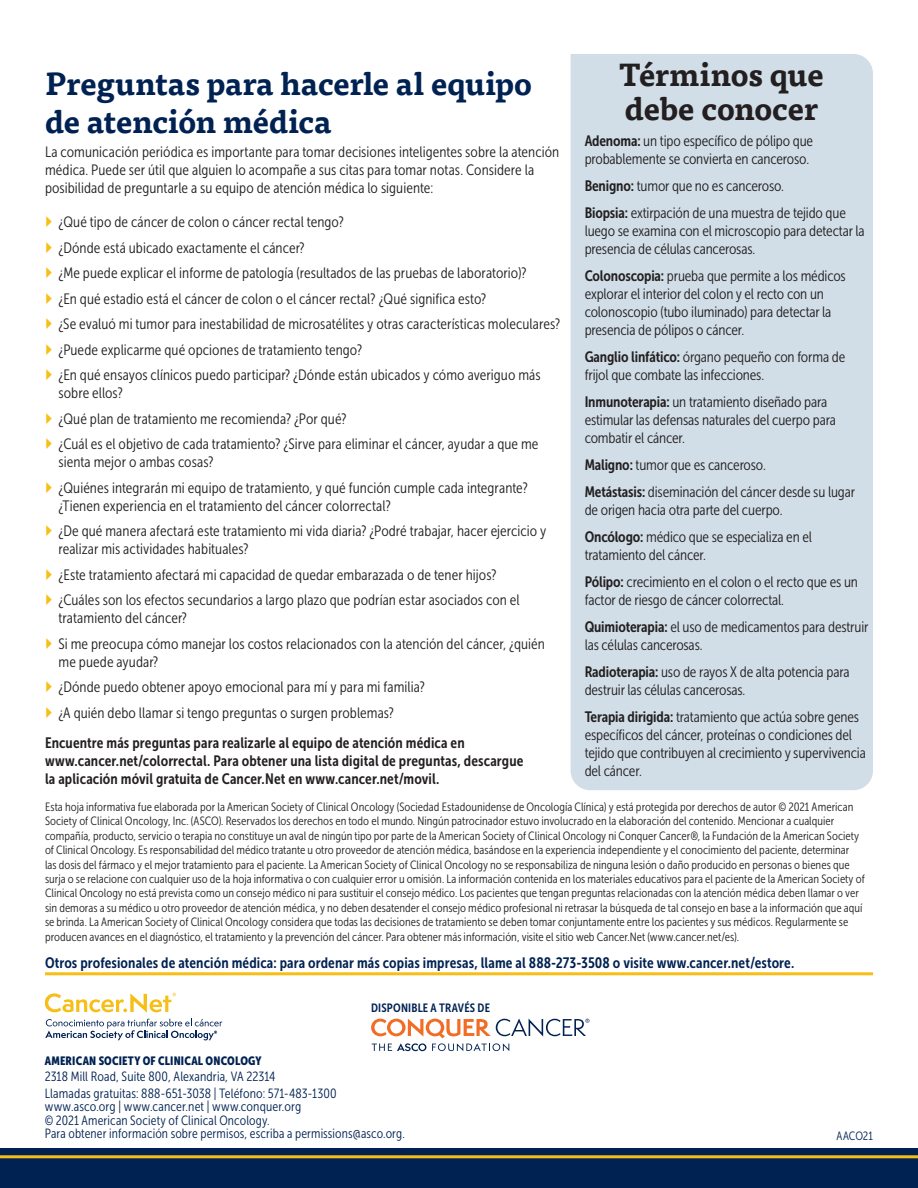
<style>
.page{position:relative;width:918px;height:1188px;background:#fff}
.page>*{position:absolute;margin:0;border:0;box-sizing:border-box;transform-origin:0 0}
.t1{font:700 31.5px/37.8px "Tisa Pro";letter-spacing:-.005em;color:#002252}
.t2{font:700 31.5px/34.5px "Tisa Pro";letter-spacing:-.01em;color:#231f20}
.main_text_with_bulle{font:15px/18px "Museo Sans Cond 300";letter-spacing:.005em;color:#231f20}
.terms{font:15px "Museo Sans Cond 300";letter-spacing:-.01em;color:#231f20}
.main_text{font:15px/18px "Museo Sans Cond 300";letter-spacing:.005em;color:#231f20}
.main_text-2{font:15px/18px "Museo Sans Cond 700";letter-spacing:.01em;color:#231f20}
.footnote{font:15px "Museo Sans Cond 700";letter-spacing:.005em;color:#002252}
.footnote-2{font:13.35px/13.5px "Museo Sans Cond 300";letter-spacing:.01em;color:#002252}
.footnote-3{font:12px/14.4px "Museo Sans Cond 300";letter-spacing:.005em;color:#231f20}
.footnote-4{font:12px "Museo Sans Cond 900";letter-spacing:.015em;color:#002252}
.footnote-5{font:12px "Museo Sans Cond 700";letter-spacing:.015em;color:#002252}
.footnote-6{font:12px "Museo Sans Cond 300";color:#002252}
.s1{font-family:"Museo Sans Cond 700"}
</style>
<div class="page">
<hr style="left:45px;top:972px;width:828px;height:3px;background:#f7be16">
<div style="left:0;top:1148px;width:918px;height:40px;background:#002252"></div>
<hr style="left:0;top:1155px;width:918px;height:3px;background:#f7be16">
<div style="left:571px;top:54px;width:302px;height:736px;background:#d1dee7"></div>
<svg style="left:45px;top:993px;width:131px;height:20px"></svg>
<svg style="left:45px;top:1019px;width:177px;height:21px"></svg>
<svg style="left:371px;top:1019px;width:218px;height:32px"></svg>
<h2 class="t2" style="left:619px;top:56px;width:207px">Términos que debe conocer</h2>
<p class="terms" style="left:585px;top:133px;width:230px"><span class="s1">Adenoma:</span> un tipo específico de pólipo que</p>
<p class="terms" style="left:585px;top:151px;width:226px">probablemente se convierta en canceroso.</p>
<p class="terms" style="left:585px;top:178px;width:201px"><span class="s1">Benigno:</span> tumor que no es canceroso.</p>
<p class="terms" style="left:585px;top:205px;width:263px"><span class="s1">Biopsia:</span> extirpación de una muestra de tejido que</p>
<p class="terms" style="left:585px;top:223px;width:281px">luego se examina con el microscopio para detectar la</p>
<p class="terms" style="left:585px;top:241px;width:172px">presencia de células cancerosas.</p>
<p class="terms" style="left:585px;top:268px;width:263px"><span class="s1">Colonoscopia:</span> prueba que permite a los médicos</p>
<p class="terms" style="left:585px;top:286px;width:241px">explorar el interior del colon y el recto con un</p>
<p class="terms" style="left:585px;top:304px;width:248px">colonoscopio (tubo iluminado) para detectar la</p>
<p class="terms" style="left:585px;top:322px;width:161px">presencia de pólipos o cáncer.</p>
<p class="terms" style="left:585px;top:349px;width:262px"><span class="s1">Ganglio linfático:</span> órgano pequeño con forma de</p>
<p class="terms" style="left:585px;top:367px;width:181px">frijol que combate las infecciones.</p>
<p class="terms" style="left:585px;top:394px;width:244px"><span class="s1">Inmunoterapia:</span> un tratamiento diseñado para</p>
<p class="terms" style="left:585px;top:412px;width:253px">estimular las defensas naturales del cuerpo para</p>
<p class="terms" style="left:585px;top:430px;width:102px">combatir el cáncer.</p>
<p class="terms" style="left:585px;top:457px;width:183px"><span class="s1">Maligno:</span> tumor que es canceroso.</p>
<p class="terms" style="left:585px;top:484px;width:272px"><span class="s1">Metástasis:</span> diseminación del cáncer desde su lugar</p>
<p class="terms" style="left:585px;top:502px;width:199px">de origen hacia otra parte del cuerpo.</p>
<p class="terms" style="left:585px;top:529px;width:229px"><span class="s1">Oncólogo:</span> médico que se especializa en el</p>
<p class="terms" style="left:585px;top:547px;width:123px">tratamiento del cáncer.</p>
<p class="terms" style="left:585px;top:574px;width:275px"><span class="s1">Pólipo:</span> crecimiento en el colon o el recto que es un</p>
<p class="terms" style="left:585px;top:592px;width:201px">factor de riesgo de cáncer colorrectal.</p>
<p class="terms" style="left:585px;top:619px;width:285px"><span class="s1">Quimioterapia:</span> el uso de medicamentos para destruir</p>
<p class="terms" style="left:585px;top:637px;width:119px">las células cancerosas.</p>
<p class="terms" style="left:585px;top:664px;width:267px"><span class="s1">Radioterapia:</span> uso de rayos X de alta potencia para</p>
<p class="terms" style="left:585px;top:682px;width:162px">destruir las células cancerosas.</p>
<p class="terms" style="left:585px;top:709px;width:276px"><span class="s1">Terapia dirigida:</span> tratamiento que actúa sobre genes</p>
<p class="terms" style="left:585px;top:727px;width:269px">específicos del cáncer, proteínas o condiciones del</p>
<p class="terms" style="left:585px;top:745px;width:283px">tejido que contribuyen al crecimiento y supervivencia</p>
<p class="terms" style="left:585px;top:763px;width:59px">del cáncer.</p>
<p class="footnote-3" style="left:45px;top:800px;width:821px">Esta hoja informativa fue elaborada por la American Society of Clinical Oncology (Sociedad Estadounidense de Oncología Clínica) y está protegida por derechos de autor © 2021 American Society of Clinical Oncology, Inc. (ASCO). Reservados los derechos en todo el mundo. Ningún patrocinador estuvo involucrado en la elaboración del contenido. Mencionar a cualquier compañía, producto, servicio o terapia no constituye un aval de ningún tipo por parte de la American Society of Clinical Oncology ni Conquer Cancer®, la Fundación de la American Society of Clinical Oncology. Es responsabilidad del médico tratante u otro proveedor de atención médica, basándose en la experiencia independiente y el conocimiento del paciente, determinar<br>las dosis del fármaco y el mejor tratamiento para el paciente. La American Society of Clinical Oncology no se responsabiliza de ninguna lesión o daño producido en personas o bienes que surja o se relacione con cualquier uso de la hoja informativa o con cualquier error u omisión. La información contenida en los materiales educativos para el paciente de la American Society of Clinical Oncology no está prevista como un consejo médico ni para sustituir el consejo médico. Los pacientes que tengan preguntas relacionadas con la atención médica deben llamar o ver sin demoras a su médico u otro proveedor de atención médica, y no deben desatender el consejo médico profesional ni retrasar la búsqueda de tal consejo en base a la información que aquí se brinda. La American Society of Clinical Oncology considera que todas las decisiones de tratamiento se deben tomar conjuntamente entre los pacientes y sus médicos. Regularmente se producen avances en el diagnóstico, el tratamiento y la prevención del cáncer. Para obtener más información, visite el sitio web Cancer.Net (www.cancer.net/es).</p>
<p class="footnote" style="left:45px;top:954px;width:751px">Otros profesionales de atención médica: para ordenar más copias impresas, llame al 888-273-3508 o visite www.cancer.net/estore.</p>
<p class="footnote-5" style="left:371px;top:1001px;width:121px">DISPONIBLE A TRAVÉS DE</p>
<h2 class="t1" style="left:45px;top:63px;width:489px">Preguntas para hacerle al equipo de atención médica</h2>
<p class="main_text" style="left:45px;top:143px;width:516px">La comunicación periódica es importante para tomar decisiones inteligentes sobre la atención médica. Puede ser útil que alguien lo acompañe a sus citas para tomar notas. Considere la posibilidad de preguntarle a su equipo de atención médica lo siguiente:</p>
<p class="main_text_with_bulle" style="left:58px;top:213px;width:287px">¿Qué tipo de cáncer de colon o cáncer rectal tengo?</p>
<p class="main_text_with_bulle" style="left:58px;top:239px;width:248px">¿Dónde está ubicado exactamente el cáncer?</p>
<p class="main_text_with_bulle" style="left:58px;top:264px;width:470px">¿Me puede explicar el informe de patología (resultados de las pruebas de laboratorio)?</p>
<p class="main_text_with_bulle" style="left:58px;top:290px;width:429px">¿En qué estadio está el cáncer de colon o el cáncer rectal? ¿Qué significa esto?</p>
<p class="main_text_with_bulle" style="left:58px;top:315px;width:503px">¿Se evaluó mi tumor para inestabilidad de microsatélites y otras características moleculares?</p>
<p class="main_text_with_bulle" style="left:58px;top:341px;width:305px">¿Puede explicarme qué opciones de tratamiento tengo?</p>
<p class="main_text_with_bulle" style="left:58px;top:366px;width:484px">¿En qué ensayos clínicos puedo participar? ¿Dónde están ubicados y cómo averiguo más sobre ellos?</p>
<p class="main_text_with_bulle" style="left:58px;top:410px;width:290px">¿Qué plan de tratamiento me recomienda? ¿Por qué?</p>
<p class="main_text_with_bulle" style="left:58px;top:435px;width:482px">¿Cuál es el objetivo de cada tratamiento? ¿Sirve para eliminar el cáncer, ayudar a que me sienta mejor o ambas cosas?</p>
<p class="main_text_with_bulle" style="left:58px;top:479px;width:471px">¿Quiénes integrarán mi equipo de tratamiento, y qué función cumple cada integrante? ¿Tienen experiencia en el tratamiento del cáncer colorrectal?</p>
<p class="main_text_with_bulle" style="left:58px;top:522px;width:490px">¿De qué manera afectará este tratamiento mi vida diaria? ¿Podré trabajar, hacer ejercicio y realizar mis actividades habituales?</p>
<p class="main_text_with_bulle" style="left:58px;top:566px;width:440px">¿Este tratamiento afectará mi capacidad de quedar embarazada o de tener hijos?</p>
<p class="main_text_with_bulle" style="left:58px;top:591px;width:463px">¿Cuáles son los efectos secundarios a largo plazo que podrían estar asociados con el tratamiento del cáncer?</p>
<p class="main_text_with_bulle" style="left:58px;top:635px;width:488px">Si me preocupa cómo manejar los costos relacionados con la atención del cáncer, ¿quién me puede ayudar?</p>
<p class="main_text_with_bulle" style="left:58px;top:678px;width:368px">¿Dónde puedo obtener apoyo emocional para mí y para mi familia?</p>
<p class="main_text_with_bulle" style="left:58px;top:704px;width:337px">¿A quién debo llamar si tengo preguntas o surgen problemas?</p>
<p class="main_text-2" style="left:45px;top:734px;width:480px">Encuentre más preguntas para realizarle al equipo de atención médica en www.cancer.net/colorrectal. Para obtener una lista digital de preguntas, descargue la aplicación móvil gratuita de Cancer.Net en www.cancer.net/movil.</p>
<p class="footnote-4" style="left:45px;top:1054px;width:218px">AMERICAN SOCIETY OF CLINICAL ONCOLOGY</p>
<p class="footnote-2" style="left:45px;top:1070px;width:232px">2318 Mill Road, Suite 800, Alexandria, VA 22314</p>
<p class="footnote-2" style="left:45px;top:1087px;width:362px">Llamadas gratuitas: 888-651-3038 | Teléfono: 571-483-1300 www.asco.org | www.cancer.net | www.conquer.org<br>© 2021 American Society of Clinical Oncology.<br>Para obtener información sobre permisos, escriba a permissions@asco.org.</p>
<p class="footnote-6" style="left:837px;top:1129px;width:38px">AACO21</p>
</div>
